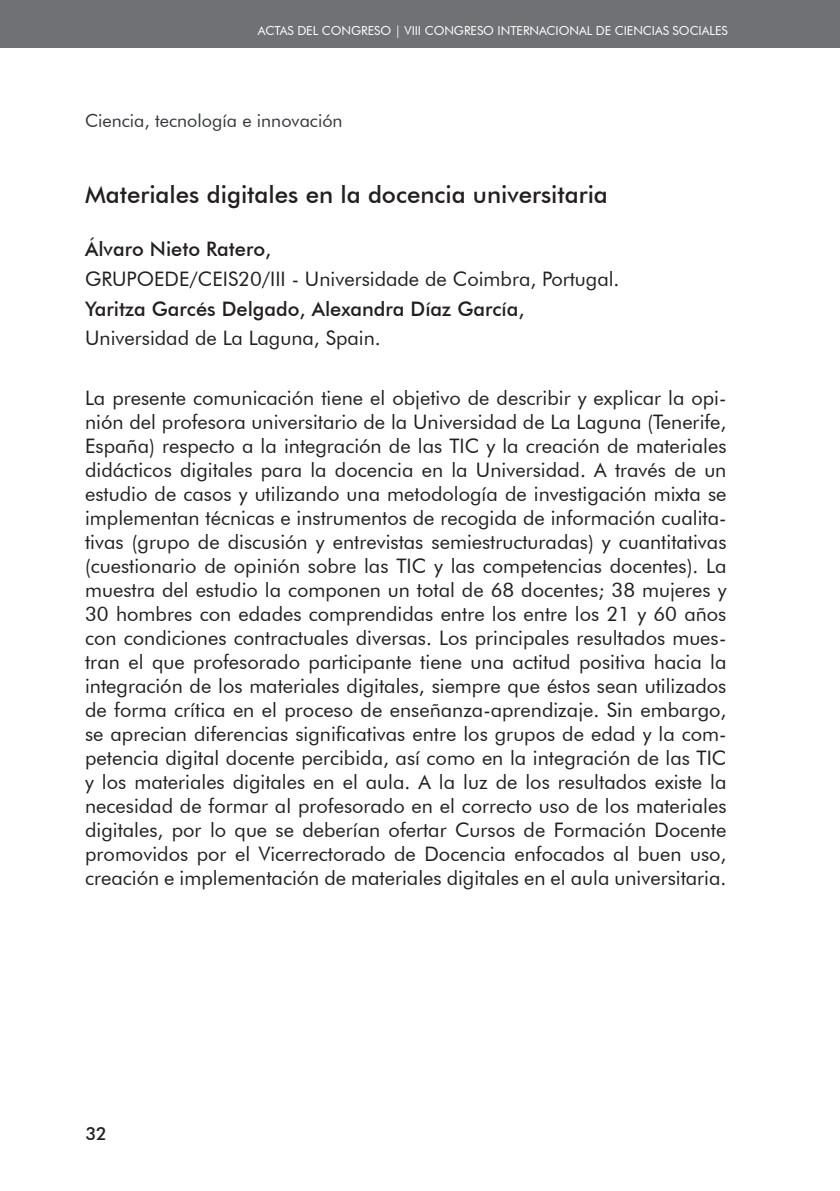
<style>
.page{position:relative;width:840px;height:1191px;background:#fff}
.page>*{position:absolute;margin:0;border:0;box-sizing:border-box;transform-origin:0 0}
._1_Título_artículo{font:500 24px "Futura BT";color:#231f20}
._4_Univ-pais{font:20px/24px "Futura BT";color:#231f20;text-align:justify}
._3_Autores{font:500 20px "Futura BT";color:#231f20}
._0_Temática{font:18px "Futura BT";color:#34373b}
.t1{font:500 18px "Futura BT";color:#231f20}
.t2{font:12.4px "Futura BT";letter-spacing:-.005em;color:#fff}
</style>
<div class="page">
<div style="left:0;top:0;width:839px;height:48px;background:#707174"></div>
<p class="t2" style="left:258px;top:23px;width:471px">ACTAS DEL CONGRESO | VIII CONGRESO INTERNACIONAL DE CIENCIAS SOCIALES</p>
<p class="_0_Temática" style="left:85px;top:110px;width:259px">Ciencia, tecnología e innovación</p>
<p class="_1_Título_artículo" style="left:85px;top:179px;width:524px">Materiales digitales en la docencia universitaria</p>
<p class="_3_Autores" style="left:85px;top:237px;width:187px">Álvaro Nieto Ratero,</p>
<p class="_4_Univ-pais" style="left:85px;top:267px;width:535px">GRUPOEDE/CEIS20/III - Universidade de Coimbra, Portugal.</p>
<p class="_3_Autores" style="left:85px;top:296px;width:440px">Yaritza Garcés Delgado, Alexandra Díaz García,</p>
<p class="_4_Univ-pais" style="left:85px;top:326px;width:297px">Universidad de La Laguna, Spain.</p>
<p class="_4_Univ-pais" style="left:85px;top:385px;width:642px">La presente comunicación tiene el objetivo de describir y explicar la opi&shy;nión del profesora universitario de la Universidad de La Laguna (Tenerife, España) respecto a la integración de las TIC y la creación de materiales didácticos digitales para la docencia en la Universidad. A través de un estudio de casos y utilizando una metodología de investigación mixta se implementan técnicas e instrumentos de recogida de información cualita&shy;tivas (grupo de discusión y entrevistas semiestructuradas) y cuantitativas (cuestionario de opinión sobre las TIC y las competencias docentes). La muestra del estudio la componen un total de 68 docentes; 38 mujeres y 30 hombres con edades comprendidas entre los entre los 21 y 60 años con condiciones contractuales diversas. Los principales resultados mues&shy;tran el que profesorado participante tiene una actitud positiva hacia la integración de los materiales digitales, siempre que éstos sean utilizados de forma crítica en el proceso de enseñanza-aprendizaje. Sin embargo, se aprecian diferencias significativas entre los grupos de edad y la com&shy;petencia digital docente percibida, así como en la integración de las TIC y los materiales digitales en el aula. A la luz de los resultados existe la necesidad de formar al profesorado en el correcto uso de los materiales digitales, por lo que se deberían ofertar Cursos de Formación Docente promovidos por el Vicerrectorado de Docencia enfocados al buen uso, creación e implementación de materiales digitales en el aula universitaria.</p>
<p class="t1" style="left:85px;top:1122px;width:23px">32</p>
</div>
